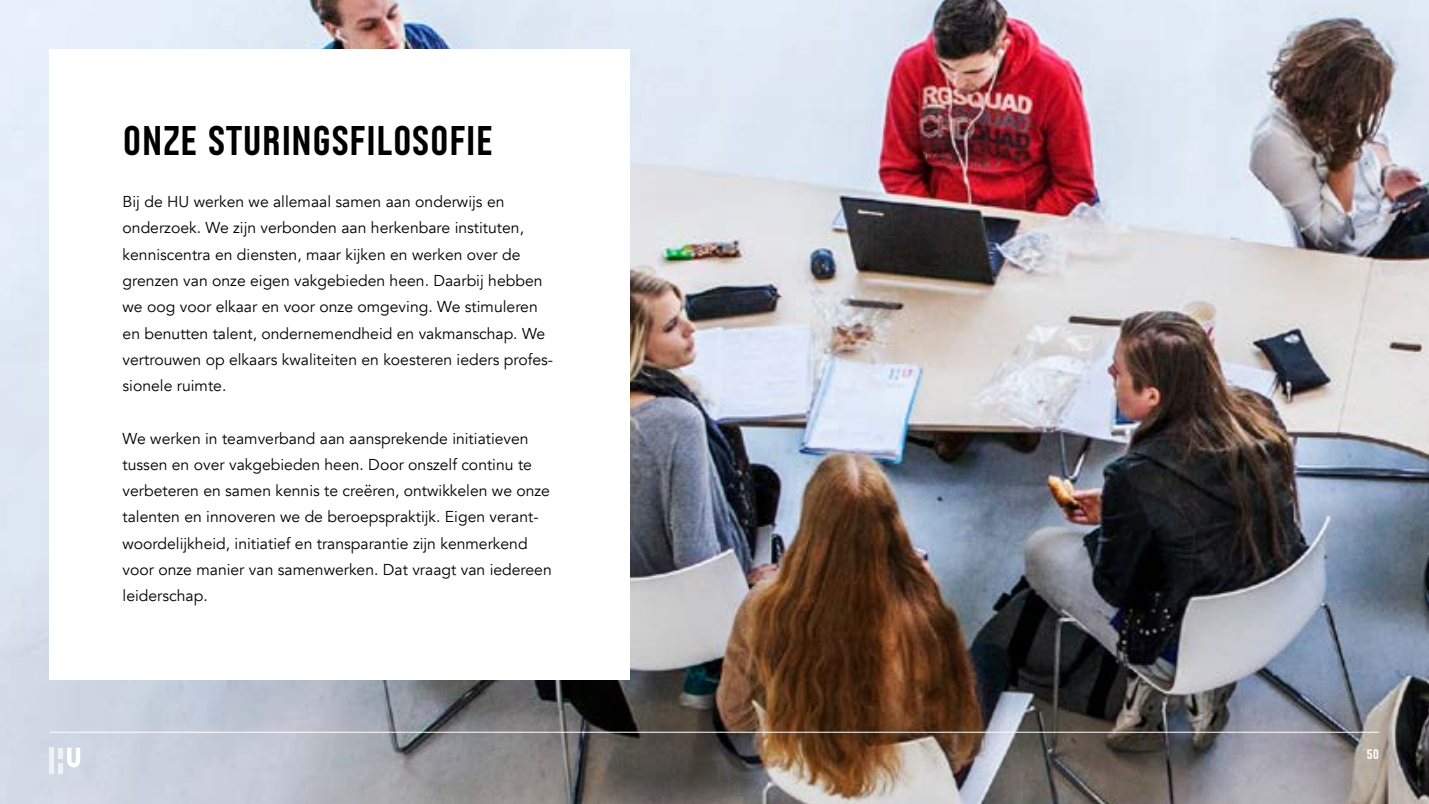
<style>
.page{position:relative;width:1429px;height:804px;background:#fff}
.page>*{position:absolute;margin:0;border:0;box-sizing:border-box;transform-origin:0 0}
.t1{font:42px "Husans";color:#000}
.t2{font:15.75px/26.2px "Avenir";color:#000}
.t3{font:14px "Husans";color:#fff}
</style>
<div class="page">
<img style="left:0;top:0;width:1429px;height:804px">
<div style="left:50px;top:50px;width:580px;height:630px;background:#fff"></div>
<div style="left:58px;top:747px;width:5px;height:11px;background:#eef1f5"></div>
<div style="left:58px;top:763px;width:5px;height:11px;background:#eef1f5"></div>
<hr style="left:50px;top:747px;width:4px;height:27px;background:#eef1f6">
<svg style="left:67px;top:747px;width:13px;height:20px"></svg>
<hr style="left:50px;top:732px;width:1329px;height:1px;background:#fff">
<h1 class="t1" style="left:123px;top:116px;width:372px">ONZE STURINGSFILOSOFIE</h1>
<p class="t2" style="left:123px;top:189px;width:432px">Bij de HU werken we allemaal samen aan onderwijs en onderzoek. We zijn verbonden aan herkenbare instituten, kenniscentra en diensten, maar kijken en werken over de grenzen van onze eigen vakgebieden heen. Daarbij hebben we oog voor elkaar en voor onze omgeving. We stimuleren en benutten talent, ondernemendheid en vakmanschap. We vertrouwen op elkaars kwaliteiten en koesteren ieders profes&shy;sionele ruimte.</p>
<p class="t2" style="left:123px;top:425px;width:431px">We werken in teamverband aan aansprekende initiatieven tussen en over vakgebieden heen. Door onszelf continu te verbeteren en samen kennis te creëren, ontwikkelen we onze talenten en innoveren we de beroepspraktijk. Eigen verant&shy;woordelijkheid, initiatief en transparantie zijn kenmerkend voor onze manier van samenwerken. Dat vraagt van iedereen leiderschap.</p>
<p class="t3" style="left:1366px;top:746px;width:15px">50</p>
</div>
